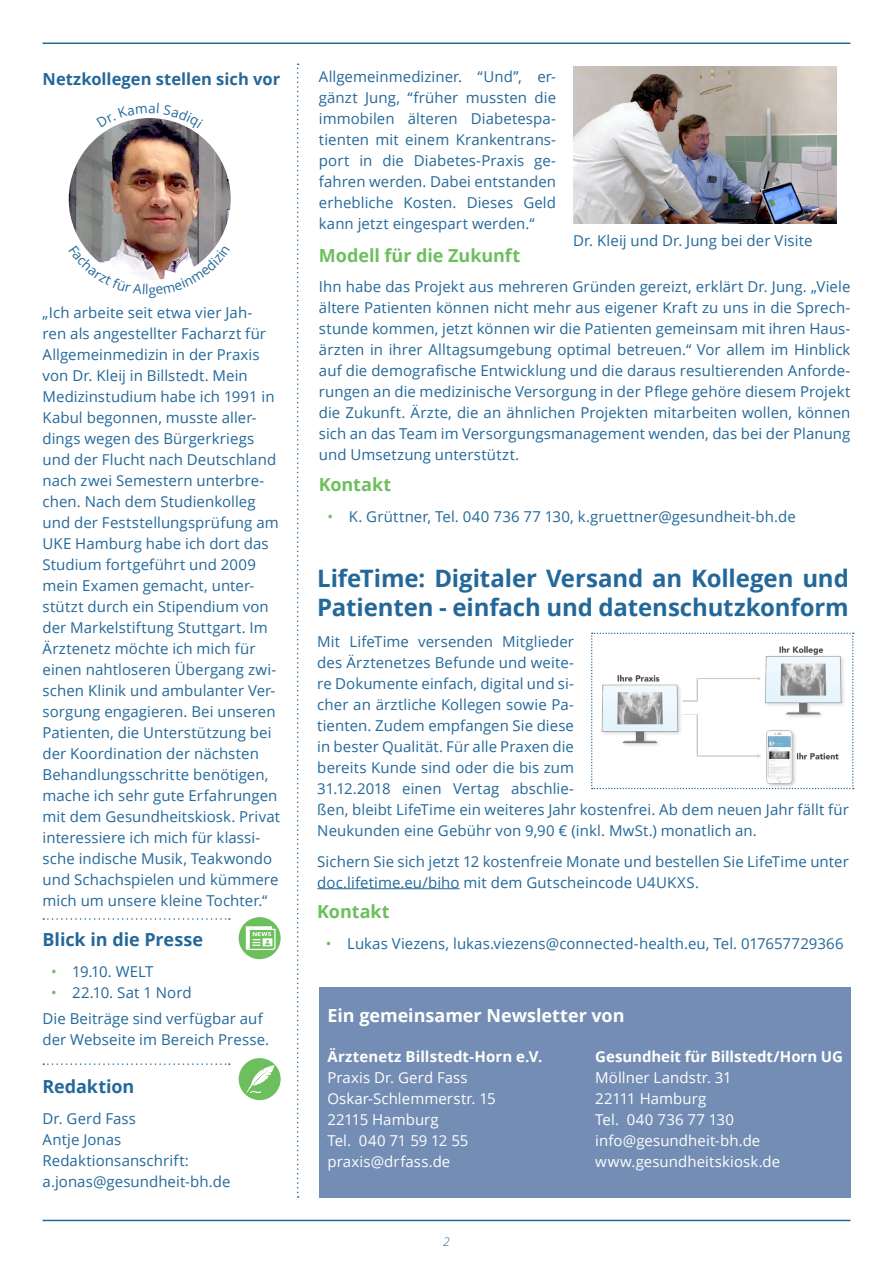
<style>
.page{position:relative;width:893px;height:1263px;background:#fff}
.page>*{position:absolute;margin:0;border:0;box-sizing:border-box;transform-origin:0 0}
.BillHo_Fließtext_10{font:700 24px/28.8px "Open Sans";letter-spacing:-.005em;color:#23689a}
.BillHo_Fließtext_10-2{font:700 18px "Open Sans";letter-spacing:-.005em;color:#6dbf5d}
.BillHo_Headline_2{font:700 18px "Open Sans";color:#fff}
.BillHo_Headline_1_li{font:700 18px "Open Sans";letter-spacing:-.005em;color:#23689a}
.BillHo_Headline_1_li-2{font:700 16.5px "Open Sans";letter-spacing:.005em;color:#23689a}
.BillHo_Fließtext_10-3{font:15px/21px "Open Sans";letter-spacing:.005em;color:#23689a;text-align:justify}
.BillHo_Fließtext_lin{font:15px/21px "Open Sans";letter-spacing:.005em;color:#23689a}
.BillHo_Fließtext_10-4{font:15px/21px "Open Sans";letter-spacing:.005em;color:#fff}
.t1{font:italic 300 12px "Open Sans";color:#23689a}
.s1{color:#6dbf5d}
.s2{font-weight:700}
</style>
<div class="page">
<div style="left:319px;top:988px;width:531px;height:210px;background:#738db4"></div>
<hr style="left:43px;top:43px;width:807px;height:1px;background:#23689a">
<hr style="left:43px;top:1220px;width:807px;height:1px;background:#23689a">
<img style="left:69px;top:118px;width:162px;height:162px;border-radius:81px">
<svg style="left:297px;top:64px;width:2px;height:1134px"></svg>
<svg style="left:43px;top:918px;width:187px;height:2px"></svg>
<svg style="left:43px;top:1063px;width:187px;height:2px"></svg>
<div style="left:239px;top:917px;width:42px;height:42px;background:#6dbf5d;border-radius:50%"></div>
<svg style="left:246px;top:926px;width:30px;height:24px"></svg>
<div style="left:239px;top:1058px;width:42px;height:42px;background:#6dbf5d;border-radius:50%"></div>
<svg style="left:247px;top:1065px;width:27px;height:28px"></svg>
<hr style="left:317px;top:888px;width:143px;height:1px;background:#23689a">
<svg style="left:591px;top:633px;width:263px;height:156px"></svg>
<img style="left:573px;top:67px;width:264px;height:157px">
<img style="left:83px;top:245px;width:134px;height:35px">
<svg style="left:109px;top:118px;width:81px;height:11px"></svg>
<p class="BillHo_Headline_1_li-2" style="left:43px;top:67px;width:239px">Netzkollegen stellen sich vor</p>
<p class="BillHo_Fließtext_lin" style="left:43px;top:301px;width:239px">„Ich arbeite seit etwa vier Jah-<br>ren als angestellter Facharzt für<br>Allgemeinmedizin in der Praxis von Dr. Kleij in Billstedt. Mein<br>Medizinstudium habe ich 1991 in<br>Kabul begonnen, musste aller&shy;dings wegen des Bürgerkriegs und der Flucht nach Deutschland nach zwei Semestern unterbre&shy;chen. Nach dem Studienkolleg und der Feststellungsprüfung am<br>UKE Hamburg habe ich dort das<br>Studium fortgeführt und 2009 mein Examen gemacht, unter&shy;stützt durch ein Stipendium von der Markelstiftung Stuttgart. Im<br>Ärztenetz möchte ich mich für einen nahtloseren Übergang zwi&shy;schen Klinik und ambulanter Ver&shy;sorgung engagieren. Bei unseren<br>Patienten, die Unterstützung bei der Koordination der nächsten<br>Behandlungsschritte benötigen, mache ich sehr gute Erfahrungen mit dem Gesundheitskiosk. Privat interessiere ich mich für klassi&shy;sche indische Musik, Teakwondo und Schachspielen und kümmere mich um unsere kleine Tochter.“</p>
<p class="BillHo_Headline_1_li" style="left:43px;top:926px;width:162px">Blick in die Presse</p>
<p class="BillHo_Fließtext_lin" style="left:51px;top:961px;width:104px"><span class="s1">•</span> 19.10. WELT</p>
<p class="BillHo_Fließtext_lin" style="left:51px;top:982px;width:142px"><span class="s1">•</span> 22.10. Sat 1 Nord</p>
<p class="BillHo_Fließtext_lin" style="left:43px;top:1007px;width:228px">Die Beiträge sind verfügbar auf der Webseite im Bereich Presse.</p>
<p class="BillHo_Headline_1_li" style="left:43px;top:1073px;width:93px">Redaktion</p>
<p class="BillHo_Fließtext_lin" style="left:43px;top:1108px;width:190px">Dr. Gerd Fass<br>Antje Jonas<br>Redaktionsanschrift: a.jonas@gesundheit-bh.de</p>
<p class="BillHo_Fließtext_10-3" style="left:319px;top:66px;width:239px">Allgemeinmediziner. “Und”, er&shy;gänzt Jung, “früher mussten die immobilen älteren Diabetespa&shy;tienten mit einem Krankentrans&shy;port in die Diabetes-Praxis ge&shy;fahren werden. Dabei entstanden erhebliche Kosten. Dieses Geld kann jetzt eingespart werden.“</p>
<p class="BillHo_Fließtext_10-2" style="left:319px;top:242px;width:203px">Modell für die Zukunft</p>
<p class="BillHo_Fließtext_10-3" style="left:319px;top:276px;width:533px">Ihn habe das Projekt aus mehreren Gründen gereizt, erklärt Dr. Jung. „Viele ältere Patienten können nicht mehr aus eigener Kraft zu uns in die Sprech&shy;stunde kommen, jetzt können wir die Patienten gemeinsam mit ihren Haus&shy;ärzten in ihrer Alltagsumgebung optimal betreuen.“ Vor allem im Hinblick auf die demografische Entwicklung und die daraus resultierenden Anforde&shy;rungen an die medizinische Versorgung in der Pflege gehöre diesem Projekt die Zukunft. Ärzte, die an ähnlichen Projekten mitarbeiten wollen, können sich an das Team im Versorgungsmanagement wenden, das bei der Planung und Umsetzung unterstützt.</p>
<p class="BillHo_Fließtext_10-2" style="left:319px;top:472px;width:74px">Kontakt</p>
<p class="BillHo_Fließtext_lin" style="left:327px;top:506px;width:470px"><span class="s1">•</span> K. Grüttner, Tel. 040 736 77 130, k.gruettner@gesundheit-bh.de</p>
<p class="BillHo_Fließtext_lin" style="left:573px;top:230px;width:241px">Dr. Kleij und Dr. Jung bei der Visite</p>
<p class="BillHo_Fließtext_10" style="left:317px;top:563px;width:533px">LifeTime: Digitaler Versand an Kollegen und<br>Patienten - einfach und datenschutzkonform</p>
<p class="BillHo_Fließtext_10-3" style="left:317px;top:630px;width:533px;text-align:left">Mit LifeTime versenden Mitglieder<br>des Ärztenetzes Befunde und weite-<br>re Dokumente einfach, digital und si-<br>cher an ärztliche Kollegen sowie Pa-<br>tienten. Zudem empfangen Sie diese<br>in bester Qualität. Für alle Praxen die<br>bereits Kunde sind oder die bis zum<br>31.12.2018 einen Vertag abschlie-<br>ßen, bleibt LifeTime ein weiteres Jahr kostenfrei. Ab dem neuen Jahr fällt für Neukunden eine Gebühr von 9,90 € (inkl. MwSt.) monatlich an.</p>
<p class="BillHo_Fließtext_10-3" style="left:317px;top:850px;width:533px">Sichern Sie sich jetzt 12 kostenfreie Monate und bestellen Sie LifeTime unter doc.lifetime.eu/biho mit dem Gutscheincode U4UKXS.</p>
<p class="BillHo_Fließtext_10-2" style="left:317px;top:899px;width:74px">Kontakt</p>
<p class="BillHo_Fließtext_lin" style="left:326px;top:933px;width:519px"><span class="s1">•</span> Lukas Viezens, lukas.viezens@connected-health.eu, Tel. 017657729366</p>
<p class="BillHo_Headline_2" style="left:327px;top:1003px;width:299px">Ein gemeinsamer Newsletter von</p>
<p class="BillHo_Fließtext_10-4" style="left:327px;top:1046px;width:216px"><span class="s2">Ärztenetz Billstedt-Horn e.V.<br></span>Praxis Dr. Gerd Fass<br>Oskar-Schlemmerstr. 15<br>22115 Hamburg<br>Tel. 040 71 59 12 55 praxis@drfass.de</p>
<p class="BillHo_Fließtext_10-4" style="left:595px;top:1046px;width:249px"><span class="s2">Gesundheit für Billstedt/Horn UG<br></span>Möllner Landstr. 31<br>22111 Hamburg<br>Tel. 040 736 77 130 info@gesundheit-bh.de www.gesundheitskiosk.de</p>
<p class="t1" style="left:443px;top:1234px;width:8px">2</p>
</div>
